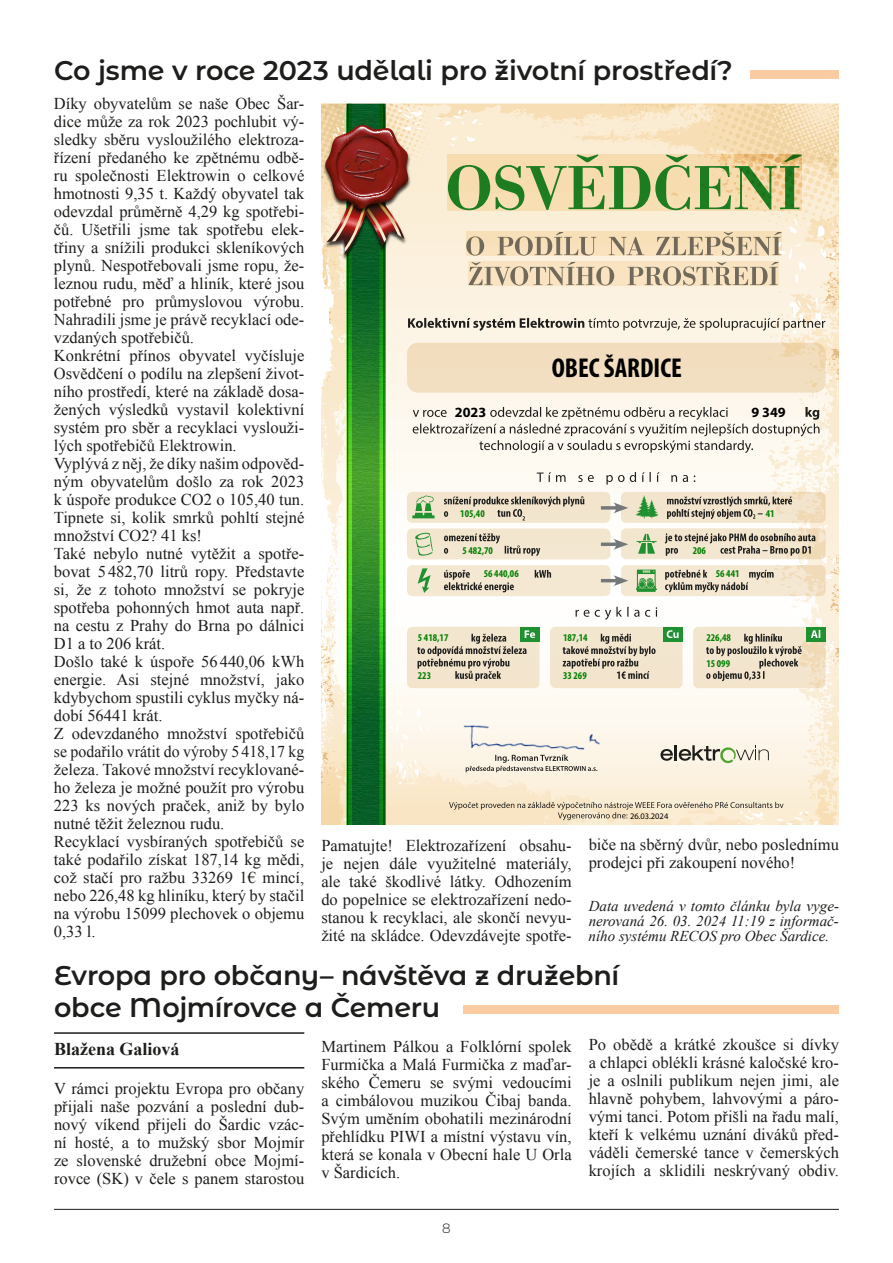
<style>
.page{position:relative;width:893px;height:1263px;background:#fff}
.page>*{position:absolute;margin:0;border:0;box-sizing:border-box;transform-origin:0 0}
.t1{font:700 condensed 27.3px "Myriad Pro";color:#000}
.t2{font:600 27px/32.4px "Montserrat Alternates";letter-spacing:-.01em;color:#1d1d1b}
.t3{font:700 18px "Times New Roman";color:#1d1d1b}
.t4{font:16.5px/18px "Times New Roman";color:#1d1d1b;text-align:justify}
.t5{font:italic 15px/15px "Times New Roman";color:#1d1d1b;text-align:justify}
.t6{font:700 14.1px "Myriad Pro";color:#000}
.t7{font:300 13.5px "Montserrat Alternates";color:#1d1d1b}
.t8{font:700 condensed 10.35px "Myriad Pro";color:#008000}
.t9{font:8.55px "Myriad Pro";color:#000}
</style>
<div class="page">
<hr style="left:54px;top:1209px;width:785px;height:1px;background:#1d1d1b">
<div style="left:751px;top:70px;width:88px;height:9px;background:#fbcba1"></div>
<div style="left:463px;top:1006px;width:376px;height:8px;background:#fbcba1"></div>
<svg style="left:321px;top:103px;width:518px;height:722px"></svg>
<hr style="left:54px;top:1032px;width:250px;height:2px;background:#1d1d1b">
<hr style="left:54px;top:1067px;width:250px;height:1px;background:#1d1d1b">
<h2 class="t2" style="left:54px;top:53px;width:680px">Co jsme v roce 2023 udělali pro životní prostředí?</h2>
<p class="t4" style="left:54px;top:94px;width:252px;text-align:left">Díky obyvatelům se naše Obec Šar&shy;dice může za rok 2023 pochlubit vý&shy;sledky sběru vysloužilého elektroza&shy;řízení předaného ke zpětnému odbě&shy;ru společnosti Elektrowin o celkové hmotnosti 9,35 t. Každý obyvatel tak odevzdal průměrně 4,29 kg spotřebi&shy;čů. Ušetřili jsme tak spotřebu elek&shy;třiny a snížili produkci skleníkových plynů. Nespotřebovali jsme ropu, že&shy;leznou rudu, měď a hliník, které jsou potřebné pro průmyslovou výrobu.<br>Nahradili jsme je právě recyklací ode&shy;vzdaných spotřebičů.<br>Konkrétní přínos obyvatel vyčísluje Osvědčení o podílu na zlepšení život&shy;ního prostředí, které na základě dosa&shy;žených výsledků vystavil kolektivní systém pro sběr a recyklaci vyslouži&shy;lých spotřebičů Elektrowin.<br>Vyplývá z něj, že díky našim odpověd&shy;ným obyvatelům došlo za rok 2023 k úspoře produkce CO2 o 105,40 tun.<br>Tipnete si, kolik smrků pohltí stejné množství CO2? 41 ks!<br>Také nebylo nutné vytěžit a spotře&shy;bovat 5482,70 litrů ropy. Představte si, že z tohoto množství se pokryje spotřeba pohonných hmot auta např. na cestu z Prahy do Brna po dálnici D1 a to 206 krát.<br>Došlo také k úspoře 56440,06 kWh energie. Asi stejné množství, jako kdybychom spustili cyklus myčky ná&shy;dobí 56441 krát.<br>Z odevzdaného množství spotřebičů se podařilo vrátit do výroby 5418,17 kg železa. Takové množství recyklované&shy;ho železa je možné použít pro výrobu 223 ks nových praček, aniž by bylo nutné těžit železnou rudu.<br>Recyklací vysbíraných spotřebičů se také podařilo získat 187,14 kg mědi, což stačí pro ražbu 33269 1€ mincí, nebo 226,48 kg hliníku, který by stačil na výrobu 15099 plechovek o objemu 0,33 l.</p>
<h1 class="t1" style="left:552px;top:351px;width:132px">OBEC ŠARDICE</h1>
<p class="t6" style="left:455px;top:403px;width:33px">2023</p>
<p class="t6" style="left:751px;top:403px;width:36px">9 349</p>
<p class="t8" style="left:460px;top:507px;width:26px">105,40</p>
<p class="t8" style="left:462px;top:544px;width:32px">5 482,70</p>
<p class="t8" style="left:484px;top:567px;width:36px">56 440,06</p>
<p class="t8" style="left:418px;top:631px;width:32px">5 418,17</p>
<p class="t8" style="left:418px;top:669px;width:15px">223</p>
<p class="t8" style="left:563px;top:631px;width:26px">187,14</p>
<p class="t8" style="left:563px;top:669px;width:25px">33 269</p>
<p class="t8" style="left:693px;top:544px;width:15px">206</p>
<p class="t8" style="left:716px;top:567px;width:25px">56 441</p>
<p class="t8" style="left:706px;top:631px;width:26px">226,48</p>
<p class="t8" style="left:706px;top:657px;width:25px">15 099</p>
<p class="t8" style="left:766px;top:507px;width:10px">41</p>
<p class="t9" style="left:630px;top:810px;width:40px">26.03.2024</p>
<p class="t4" style="left:321px;top:836px;width:252px">Pamatujte! Elektrozařízení obsahu&shy;je nejen dále využitelné materiály, ale také škodlivé látky. Odhozením do popelnice se elektrozařízení nedo&shy;stanou k recyklaci, ale skončí nevyu&shy;žité na skládce. Odevzdávejte spotře-</p>
<p class="t4" style="left:589px;top:835px;width:252px">biče na sběrný dvůr, nebo poslednímu prodejci při zakoupení nového!</p>
<p class="t5" style="left:589px;top:898px;width:252px">Data uvedená v tomto článku byla vyge&shy;nerovaná 26. 03. 2024 11:19 z informač&shy;ního systému RECOS pro Obec Šardice.</p>
<h2 class="t2" style="left:54px;top:958px;width:567px">Evropa pro občany– návštěva z družební obce Mojmírovce a Čemeru</h2>
<p class="t3" style="left:54px;top:1037px;width:127px">Blažena Galiová</p>
<p class="t4" style="left:321px;top:1037px;width:252px">Martinem Pálkou a Folklórní spolek Furmička a Malá Furmička z maďar&shy;ského Čemeru se svými vedoucími a cimbálovou muzikou Čibaj banda.<br>Svým uměním obohatili mezinárodní přehlídku PIWI a místní výstavu vín, která se konala v Obecní hale U Orla v Šardicích.</p>
<p class="t4" style="left:589px;top:1035px;width:252px">Po obědě a krátké zkoušce si dívky a chlapci oblékli krásné kaločské kro&shy;je a oslnili publikum nejen jimi, ale hlavně pohybem, lahvovými a páro&shy;vými tanci. Potom přišli na řadu malí, kteří k velkému uznání diváků před&shy;váděli čemerské tance v čemerských krojích a sklidili neskrývaný obdiv.</p>
<p class="t4" style="left:54px;top:1079px;width:252px">V rámci projektu Evropa pro občany přijali naše pozvání a poslední dub&shy;nový víkend přijeli do Šardic vzác&shy;ní hosté, a to mužský sbor Mojmír ze slovenské družební obce Mojmí&shy;rovce (SK) v čele s panem starostou</p>
<p class="t7" style="left:442px;top:1219px;width:10px">8</p>
</div>
